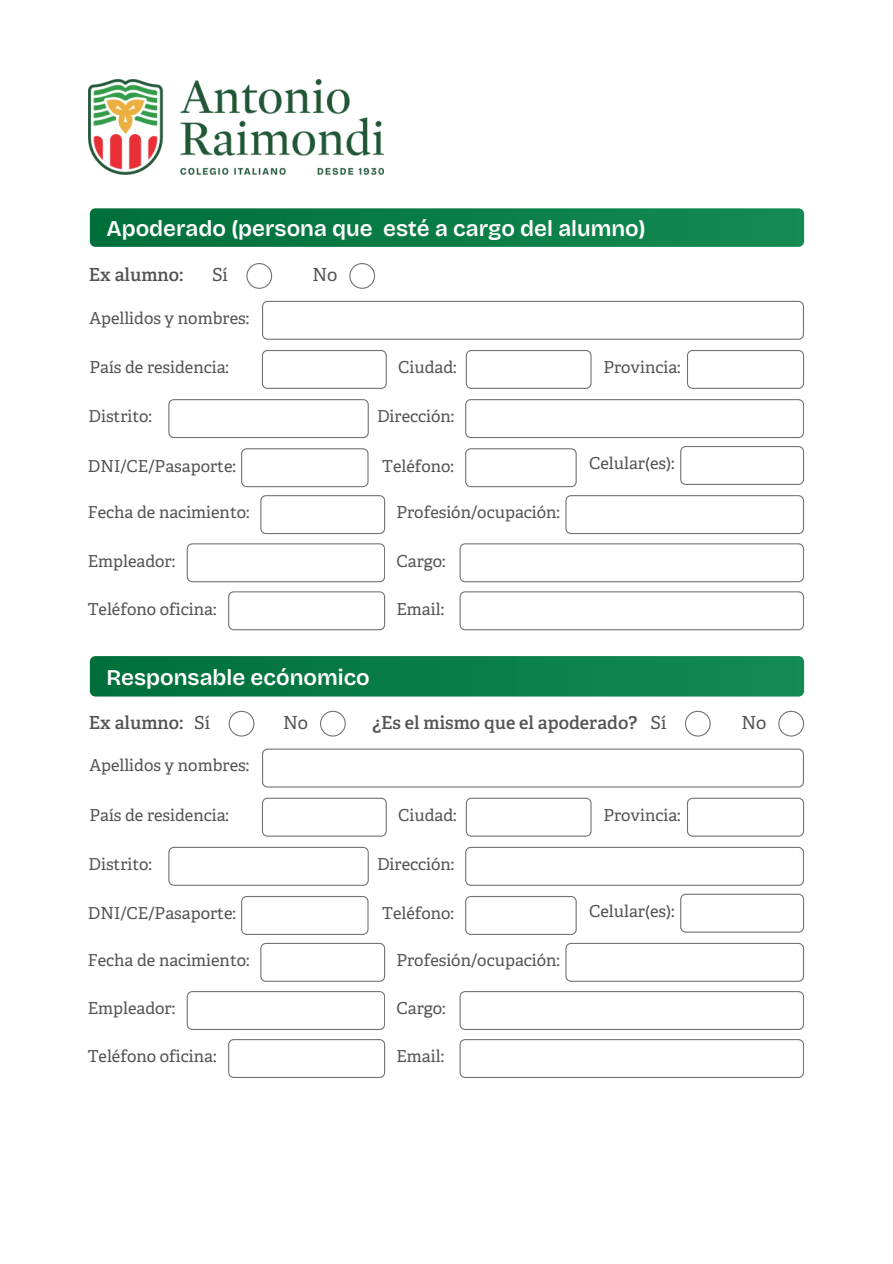
<style>
.page{position:relative;width:893px;height:1264px;background:#fff}
.page>*{position:absolute;margin:0;border:0;box-sizing:border-box;transform-origin:0 0}
.t1{font:600 22.5px "Bricolage Grotesque";color:#fff}
.t2{font:600 18px "Adelle";color:#545454}
.t3{font:18px "Adelle";color:#545454}
.t4{font:16.5px "Adelle";color:#545454}
</style>
<div class="page">
<svg style="left:90px;top:208px;width:714px;height:39px;background:#0d7e49"></svg>
<svg style="left:246px;top:263px;width:26px;height:26px"></svg>
<svg style="left:349px;top:263px;width:26px;height:26px"></svg>
<svg style="left:262px;top:301px;width:542px;height:39px"></svg>
<svg style="left:262px;top:350px;width:125px;height:39px"></svg>
<svg style="left:466px;top:350px;width:125px;height:39px"></svg>
<svg style="left:687px;top:350px;width:116px;height:39px"></svg>
<svg style="left:168px;top:399px;width:200px;height:39px"></svg>
<svg style="left:465px;top:399px;width:338px;height:39px"></svg>
<svg style="left:241px;top:448px;width:127px;height:39px"></svg>
<svg style="left:465px;top:448px;width:111px;height:39px"></svg>
<svg style="left:680px;top:446px;width:124px;height:39px"></svg>
<svg style="left:260px;top:495px;width:125px;height:39px"></svg>
<svg style="left:565px;top:495px;width:239px;height:39px"></svg>
<svg style="left:187px;top:543px;width:198px;height:39px"></svg>
<svg style="left:459px;top:543px;width:344px;height:39px"></svg>
<svg style="left:228px;top:591px;width:157px;height:39px"></svg>
<svg style="left:459px;top:591px;width:344px;height:39px"></svg>
<svg style="left:90px;top:656px;width:714px;height:40px;background:#0a7d47"></svg>
<svg style="left:228px;top:710px;width:26px;height:26px"></svg>
<svg style="left:320px;top:710px;width:26px;height:26px"></svg>
<svg style="left:262px;top:748px;width:542px;height:39px"></svg>
<svg style="left:262px;top:797px;width:125px;height:39px"></svg>
<svg style="left:466px;top:797px;width:125px;height:39px"></svg>
<svg style="left:687px;top:797px;width:116px;height:39px"></svg>
<svg style="left:168px;top:846px;width:200px;height:39px"></svg>
<svg style="left:465px;top:846px;width:338px;height:39px"></svg>
<svg style="left:241px;top:896px;width:127px;height:39px"></svg>
<svg style="left:465px;top:896px;width:111px;height:39px"></svg>
<svg style="left:680px;top:893px;width:124px;height:39px"></svg>
<svg style="left:260px;top:942px;width:125px;height:39px"></svg>
<svg style="left:565px;top:942px;width:239px;height:39px"></svg>
<svg style="left:187px;top:991px;width:198px;height:39px"></svg>
<svg style="left:459px;top:991px;width:344px;height:39px"></svg>
<svg style="left:228px;top:1039px;width:157px;height:39px"></svg>
<svg style="left:459px;top:1039px;width:344px;height:39px"></svg>
<svg style="left:685px;top:710px;width:25px;height:26px"></svg>
<svg style="left:778px;top:710px;width:26px;height:26px"></svg>
<img style="left:88px;top:79px;width:295px;height:96px">
<p class="t1" style="left:106px;top:215px;width:540px">Apoderado (persona que esté a cargo del alumno)</p>
<p class="t2" style="left:89px;top:265px;width:96px">Ex alumno:</p>
<h1 class="t3" style="left:212px;top:265px;width:17px">Sí</h1>
<h2 class="t3" style="left:312px;top:266px;width:27px">No</h2>
<p class="t4" style="left:89px;top:309px;width:161px">Apellidos y nombres:</p>
<p class="t4" style="left:89px;top:359px;width:141px">País de residencia:</p>
<p class="t4" style="left:398px;top:359px;width:60px">Ciudad:</p>
<p class="t4" style="left:603px;top:359px;width:79px">Provincia:</p>
<p class="t4" style="left:88px;top:408px;width:65px">Distrito:</p>
<p class="t4" style="left:377px;top:408px;width:79px">Dirección:</p>
<p class="t4" style="left:88px;top:457px;width:150px">DNI/CE/Pasaporte:</p>
<p class="t4" style="left:382px;top:457px;width:73px">Teléfono:</p>
<p class="t4" style="left:589px;top:455px;width:87px">Celular(es):</p>
<p class="t4" style="left:88px;top:504px;width:163px">Fecha de nacimiento:</p>
<p class="t4" style="left:396px;top:504px;width:165px">Profesión/ocupación:</p>
<p class="t4" style="left:88px;top:552px;width:89px">Empleador:</p>
<p class="t4" style="left:396px;top:552px;width:51px">Cargo:</p>
<p class="t4" style="left:88px;top:600px;width:130px">Teléfono oficina:</p>
<p class="t4" style="left:396px;top:600px;width:49px">Email:</p>
<p class="t1" style="left:106px;top:664px;width:265px">Responsable ecónomico</p>
<p class="t2" style="left:89px;top:712px;width:96px">Ex alumno:</p>
<h1 class="t3" style="left:194px;top:712px;width:17px">Sí</h1>
<h2 class="t3" style="left:283px;top:713px;width:27px">No</h2>
<p class="t4" style="left:89px;top:757px;width:161px">Apellidos y nombres:</p>
<h2 class="t4" style="left:89px;top:806px;width:141px">País de residencia:</h2>
<p class="t4" style="left:398px;top:806px;width:60px">Ciudad:</p>
<p class="t4" style="left:603px;top:806px;width:79px">Provincia:</p>
<p class="t4" style="left:88px;top:855px;width:65px">Distrito:</p>
<p class="t4" style="left:377px;top:855px;width:79px">Dirección:</p>
<p class="t4" style="left:88px;top:904px;width:150px">DNI/CE/Pasaporte:</p>
<p class="t4" style="left:382px;top:904px;width:73px">Teléfono:</p>
<p class="t4" style="left:589px;top:902px;width:87px">Celular(es):</p>
<p class="t4" style="left:88px;top:951px;width:163px">Fecha de nacimiento:</p>
<p class="t4" style="left:396px;top:951px;width:165px">Profesión/ocupación:</p>
<p class="t4" style="left:88px;top:999px;width:89px">Empleador:</p>
<p class="t4" style="left:396px;top:999px;width:51px">Cargo:</p>
<p class="t4" style="left:88px;top:1047px;width:130px">Teléfono oficina:</p>
<p class="t4" style="left:396px;top:1047px;width:49px">Email:</p>
<p class="t2" style="left:372px;top:712px;width:266px">¿Es el mismo que el apoderado?</p>
<p class="t3" style="left:650px;top:712px;width:17px">Sí</p>
<p class="t3" style="left:741px;top:713px;width:27px">No</p>
</div>
